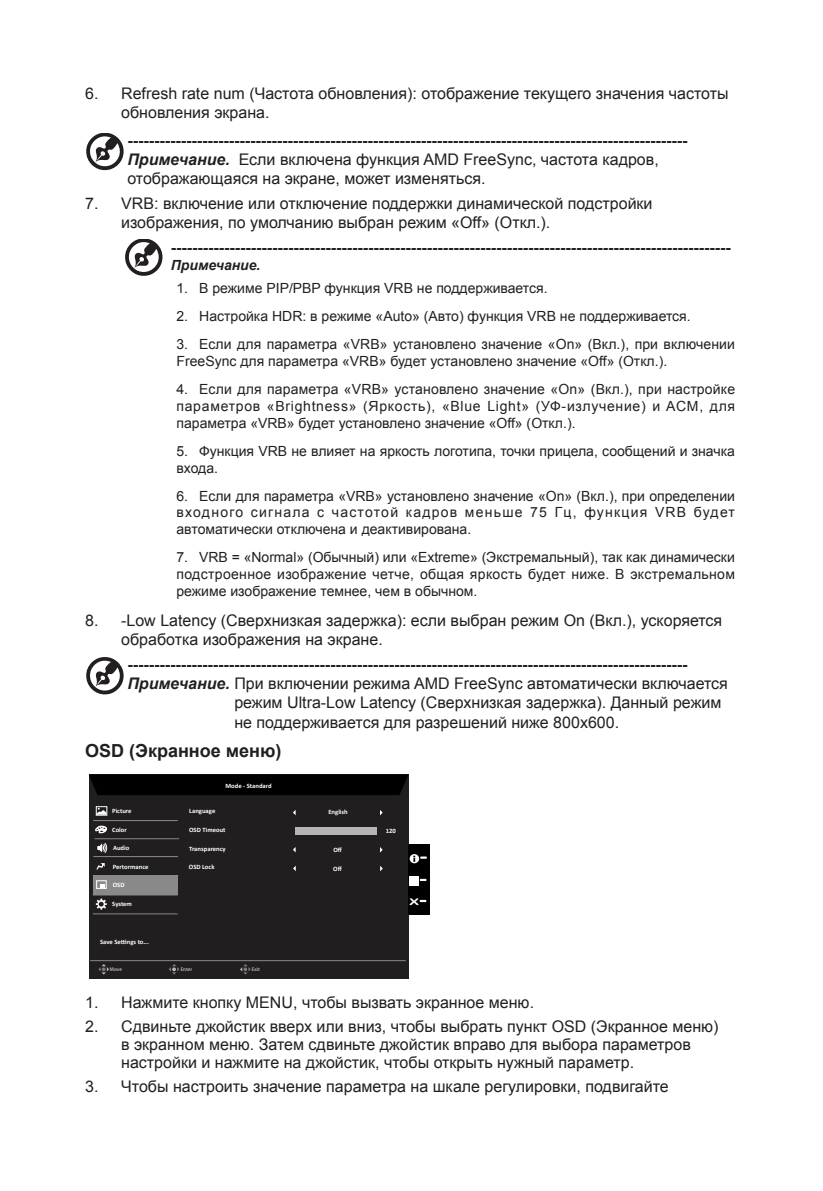
<style>
.page{position:relative;width:823px;height:1191px;background:#fff}
.page>*{position:absolute;margin:0;border:0;box-sizing:border-box;transform-origin:0 0}
.Heading1{font:700 18px "Arial";color:#231f20}
.Heading1-2{font:16px/19.2px "Arial";color:#231f20}
.Heading1-3{font:700 16px/19.2px "Arial";color:#231f20}
.body{font:700 16px "Arial";color:#231f20}
.t1{font:14px/16.8px "Arial";color:#231f20;text-align:justify}
.Body{font:italic 700 14px "Arial";color:#231f20}
.t2{font:9px "Arial Rounded MT Bold";color:#fff;scale:1.73 1}
.t3{font:700 6.6px "Calibri";color:#fff}
.t4{font:4.8px "JQ Zong Yi FT";color:#cbcbcb}
.s1{font-style:italic}
.s2{font-weight:400}
.s3{font-weight:700;font-style:italic}
</style>
<div class="page">
<svg style="left:86px;top:133px;width:38px;height:38px"></svg>
<svg style="left:125px;top:239px;width:38px;height:37px"></svg>
<svg style="left:86px;top:657px;width:38px;height:38px"></svg>
<div style="left:89px;top:774px;width:319px;height:205px;background:#201e1f"></div>
<svg style="left:89px;top:774px;width:319px;height:21px;background:#010101"></svg>
<hr style="left:90px;top:960px;width:315px;height:1px;background:#898989">
<div style="left:295px;top:827px;width:82px;height:8px;background:#b5b5b5"></div>
<div style="left:93px;top:875px;width:85px;height:20px;background:#898989"></div>
<div style="left:96px;top:806px;width:11px;height:9px;border:1px solid #fff"></div>
<svg style="left:97px;top:807px;width:9px;height:7px"></svg>
<svg style="left:95px;top:825px;width:12px;height:8px"></svg>
<hr style="left:93px;top:820px;width:85px;height:1px;background:#898989">
<svg style="left:98px;top:964px;width:11px;height:10px"></svg>
<svg style="left:169px;top:964px;width:10px;height:10px"></svg>
<svg style="left:240px;top:964px;width:10px;height:10px"></svg>
<hr style="left:93px;top:913px;width:84px;height:1px;background:#898989">
<hr style="left:93px;top:856px;width:85px;height:1px;background:#898989">
<div style="left:96px;top:880px;width:11px;height:8px;border:1px solid #fff"></div>
<svg style="left:100px;top:884px;width:5px;height:3px"></svg>
<svg style="left:96px;top:898px;width:11px;height:11px"></svg>
<svg style="left:97px;top:842px;width:10px;height:11px"></svg>
<svg style="left:96px;top:863px;width:9px;height:6px"></svg>
<hr style="left:94px;top:838px;width:85px;height:1px;background:#898989">
<div style="left:407px;top:844px;width:22px;height:70px;background:#000"></div>
<svg style="left:409px;top:876px;width:18px;height:10px"></svg>
<svg style="left:419px;top:899px;width:7px;height:3px"></svg>
<svg style="left:409px;top:854px;width:18px;height:9px"></svg>
<p class="Heading1-2" style="left:121px;top:84px;width:608px;text-indent:-36px">6. Refresh rate num (Частота обновления): отображение текущего значения частоты обновления экрана.</p>
<p class="Heading1-3" style="left:127px;top:131px;width:561px">‑--------------------------------------------------------------------------------------------------------<br><span class="s1">Примечание.</span> <span class="s2">Если включена функция AMD FreeSync, частота кадров, отображающаяся на экране, может изменяться.</span></p>
<p class="Heading1-2" style="left:121px;top:194px;width:532px;text-indent:-36px">7. VRB: включение или отключение поддержки динамической подстройки изображения, по умолчанию выбран режим «Off» (Откл.).</p>
<p class="body" style="left:171px;top:236px;width:561px">---------------------------------------------------------------------------------------------------------</p>
<p class="Body" style="left:171px;top:256px;width:91px">Примечание.</p>
<p class="t1" style="left:176px;top:279px;width:372px">1. В режиме PIP/PBP функция VRB не поддерживается.</p>
<p class="t1" style="left:176px;top:308px;width:515px">2. Настройка HDR: в режиме «Auto» (Авто) функция VRB не поддерживается.</p>
<p class="t1" style="left:176px;top:336px;width:559px">3. Если для параметра «VRB» установлено значение «On» (Вкл.), при включении<br>FreeSync для параметра «VRB» будет установлено значение «Off» (Откл.).</p>
<p class="t1" style="left:176px;top:381px;width:560px">4. Если для параметра «VRB» установлено значение «On» (Вкл.), при настройке параметров «Brightness» (Яркость), «Blue Light» (УФ-излучение) и ACM, для параметра «VRB» будет установлено значение «Off» (Откл.).</p>
<p class="t1" style="left:176px;top:442px;width:559px">5. Функция VRB не влияет на яркость логотипа, точки прицела, сообщений и значка входа.</p>
<p class="t1" style="left:176px;top:487px;width:559px">6. Если для параметра «VRB» установлено значение «On» (Вкл.), при определении входного сигнала с частотой кадров меньше 75 Гц, функция VRB будет автоматически отключена и деактивирована.</p>
<p class="t1" style="left:176px;top:549px;width:559px">7. VRB = «Normal» (Обычный) или «Extreme» (Экстремальный), так как динамически подстроенное изображение четче, общая яркость будет ниже. В экстремальном режиме изображение темнее, чем в обычном.</p>
<p class="Heading1-2" style="left:121px;top:611px;width:602px;text-indent:-36px">8. -Low Latency (Сверхнизкая задержка): если выбран режим On (Вкл.), ускоряется обработка изображения на экране.</p>
<p class="Heading1-3" style="left:127px;top:655px;width:561px">‑--------------------------------------------------------------------------------------------------------</p>
<p class="Heading1-2" style="left:127px;top:674px;width:601px"><span class="s3">Примечание.</span> При включении режима AMD FreeSync автоматически включается</p>
<p class="Heading1-2" style="left:234px;top:693px;width:488px">режим Ultra-Low Latency (Сверхнизкая задержка). Данный режим</p>
<p class="Heading1-2" style="left:234px;top:712px;width:386px">не поддерживается для разрешений ниже 800x600.</p>
<p class="Heading1" style="left:85px;top:739px;width:198px">OSD (Экранное меню)</p>
<p class="t3" style="left:225px;top:782px;width:48px">Mode - Standard</p>
<p class="t3" style="left:112px;top:806px;width:21px">Picture</p>
<p class="t3" style="left:112px;top:825px;width:16px">Color</p>
<p class="t3" style="left:113px;top:843px;width:18px">Audio</p>
<p class="t3" style="left:113px;top:863px;width:37px">Pertormance</p>
<p class="t3" style="left:113px;top:880px;width:13px">OSD</p>
<p class="t3" style="left:112px;top:899px;width:21px">System</p>
<p class="t3" style="left:100px;top:938px;width:50px">Save Settings to...</p>
<p class="t3" style="left:189px;top:806px;width:28px">Language</p>
<p class="t3" style="left:189px;top:844px;width:38px">Transparency</p>
<p class="t3" style="left:333px;top:846px;width:10px">Off</p>
<p class="t3" style="left:328px;top:808px;width:21px">English</p>
<p class="t3" style="left:189px;top:825px;width:38px">OSD Timeout</p>
<p class="t3" style="left:189px;top:863px;width:27px">OSD Lock</p>
<p class="t3" style="left:333px;top:864px;width:10px">Off</p>
<p class="t4" style="left:110px;top:966px;width:14px">Move</p>
<p class="t4" style="left:181px;top:966px;width:13px">Enter</p>
<p class="t4" style="left:252px;top:966px;width:9px">Exit</p>
<p class="t3" style="left:385px;top:827px;width:12px">120</p>
<p class="t2" style="left:409px;top:896px;width:7px">X</p>
<p class="Heading1-2" style="left:85px;top:993px;width:450px">1. Нажмите кнопку MENU, чтобы вызвать экранное меню.</p>
<p class="Heading1-2" style="left:121px;top:1017px;width:598px;line-height:18px;text-indent:-36px">2. Сдвиньте джойстик вверх или вниз, чтобы выбрать пункт OSD (Экранное меню) в экранном меню. Затем сдвиньте джойстик вправо для выбора параметров настройки и нажмите на джойстик, чтобы открыть нужный параметр.</p>
<p class="Heading1-2" style="left:85px;top:1076px;width:585px">3. Чтобы настроить значение параметра на шкале регулировки, подвигайте</p>
</div>
